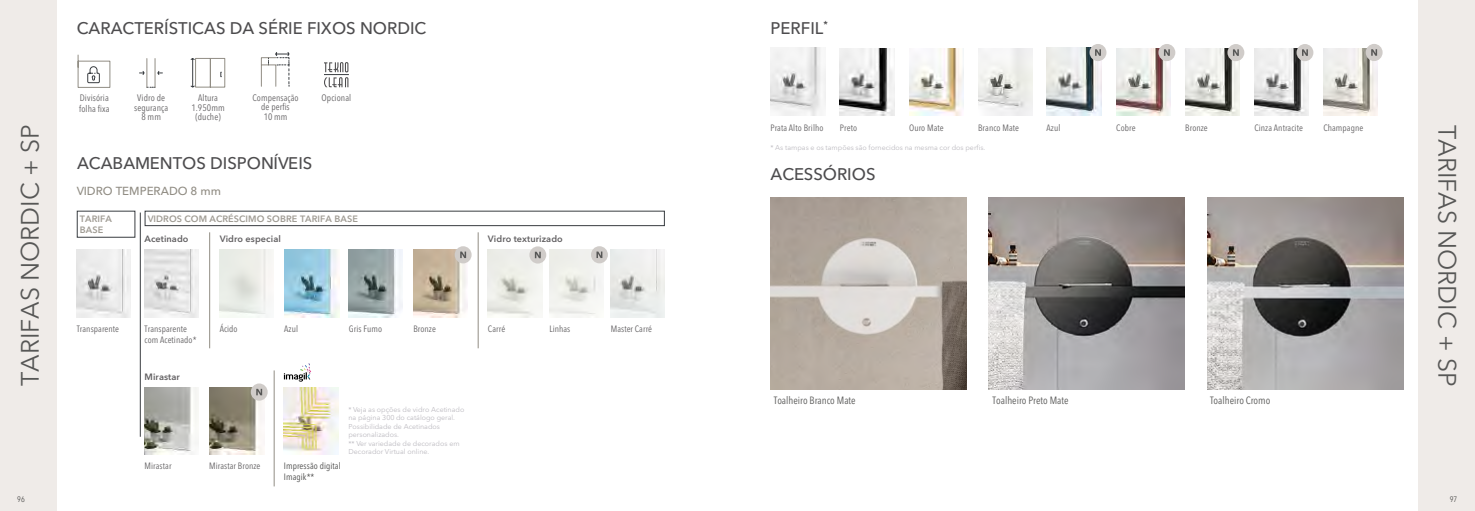
<style>
.page{position:relative;width:1475px;height:511px;background:#fff}
.page>*{position:absolute;margin:0;border:0;box-sizing:border-box;transform-origin:0 0}
.t1{font:25px "Avenir Next LT Pro";color:#575756}
.t2{font:500 16.7px "Avenir Next LT Pro";color:#4d4c4e}
.t3{font:500 11.6px "Avenir Next LT Pro";color:#918d84}
.t4{font:condensed 10.5px "Avenir Next";color:#575756}
.t5{font:condensed 9.3px/9.3px "Avenir Next";letter-spacing:.01em;color:#626062;text-align:center}
.t6{font:condensed 9.1px "Avenir Next";letter-spacing:.01em;color:#626062}
.t7{font:600 9.1px "Avenir Next LT Pro";letter-spacing:.01em;color:#626062}
.t8{font:600 9.1px/10.9px "Avenir Next LT Pro";letter-spacing:.01em;color:#a09c94}
.t9{font:condensed 9.1px/10.9px "Avenir Next";letter-spacing:.01em;color:#4a4a49}
.t10{font:8px "Avenir Next Condensed";color:#575756}
.t11{font:7.1px/8.5px "Avenir Next LT Pro";color:#bcbac0}
</style>
<div class="page">
<svg style="left:324px;top:62px;width:25px;height:25px"></svg>
<svg style="left:190px;top:58px;width:35px;height:30px"></svg>
<svg style="left:78px;top:54px;width:32px;height:34px"></svg>
<svg style="left:139px;top:58px;width:24px;height:30px"></svg>
<svg style="left:261px;top:52px;width:29px;height:35px"></svg>
<img style="left:77px;top:249px;width:54px;height:68px">
<img style="left:909px;top:48px;width:54px;height:68px">
<img style="left:978px;top:48px;width:54px;height:68px">
<img style="left:839px;top:48px;width:55px;height:68px">
<img style="left:770px;top:48px;width:55px;height:67px">
<hr style="left:140px;top:212px;width:1px;height:224px;background:#393d41">
<div style="left:144px;top:210px;width:520px;height:16px;border:1px solid #393d41"></div>
<img style="left:488px;top:249px;width:54px;height:68px">
<img style="left:144px;top:249px;width:55px;height:68px">
<img style="left:284px;top:249px;width:55px;height:68px">
<img style="left:349px;top:249px;width:54px;height:68px">
<img style="left:413px;top:249px;width:54px;height:68px">
<img style="left:549px;top:249px;width:54px;height:68px">
<hr style="left:209px;top:232px;width:1px;height:116px;background:#918d84">
<hr style="left:274px;top:370px;width:1px;height:116px;background:#918d84">
<img style="left:284px;top:387px;width:54px;height:67px">
<hr style="left:478px;top:232px;width:1px;height:116px;background:#918d84">
<img style="left:610px;top:249px;width:54px;height:68px">
<img style="left:144px;top:387px;width:55px;height:67px">
<img style="left:209px;top:387px;width:55px;height:67px">
<img style="left:1185px;top:48px;width:54px;height:68px">
<img style="left:1254px;top:48px;width:54px;height:68px">
<img style="left:1116px;top:48px;width:54px;height:68px">
<img style="left:1046px;top:48px;width:55px;height:67px">
<img style="left:1323px;top:48px;width:54px;height:68px">
<img style="left:770px;top:197px;width:196px;height:192px">
<img style="left:988px;top:197px;width:196px;height:192px">
<img style="left:1207px;top:197px;width:195px;height:192px">
<div style="left:1089px;top:44px;width:17px;height:17px;background:#d0ccc9;border-radius:50%"></div>
<svg style="left:1095px;top:49px;width:5px;height:7px"></svg>
<div style="left:1158px;top:44px;width:17px;height:17px;background:#d0ccc9;border-radius:50%"></div>
<svg style="left:1164px;top:49px;width:5px;height:7px"></svg>
<div style="left:1227px;top:44px;width:17px;height:17px;background:#d0ccc9;border-radius:50%"></div>
<svg style="left:1233px;top:49px;width:5px;height:7px"></svg>
<div style="left:1296px;top:44px;width:17px;height:17px;background:#d0ccc9;border-radius:50%"></div>
<svg style="left:1302px;top:49px;width:5px;height:7px"></svg>
<div style="left:1365px;top:44px;width:17px;height:17px;background:#d0ccc9;border-radius:50%"></div>
<svg style="left:1371px;top:49px;width:5px;height:7px"></svg>
<div style="left:454px;top:246px;width:17px;height:17px;background:#d0ccc9;border-radius:50%"></div>
<svg style="left:460px;top:251px;width:6px;height:7px"></svg>
<div style="left:529px;top:246px;width:17px;height:17px;background:#d0ccc9;border-radius:50%"></div>
<svg style="left:535px;top:251px;width:5px;height:7px"></svg>
<div style="left:591px;top:246px;width:17px;height:17px;background:#d0ccc9;border-radius:50%"></div>
<svg style="left:596px;top:251px;width:6px;height:7px"></svg>
<div style="left:251px;top:383px;width:16px;height:17px;background:#d0ccc9;border-radius:50%"></div>
<svg style="left:256px;top:388px;width:6px;height:7px"></svg>
<svg style="left:284px;top:363px;width:27px;height:18px"></svg>
<div style="left:1417px;top:0;width:57px;height:510px;background:#efebe8"></div>
<div style="left:0;top:0;width:57px;height:510px;background:#efebe8"></div>
<h2 class="t2" style="left:77px;top:14px;width:351px">CARACTERÍSTICAS DA SÉRIE FIXOS NORDIC</h2>
<h3 class="t5" style="left:134px;top:93px;width:36px">Vidro de segurança<br>8 mm</h3>
<h3 class="t5" style="left:252px;top:93px;width:48px">Compensação de perfis<br>10 mm</h3>
<h3 class="t5" style="left:80px;top:93px;width:30px">Divisória</h3>
<h3 class="t5" style="left:321px;top:93px;width:31px">Opcional</h3>
<h3 class="t5" style="left:79px;top:104px;width:32px">folha fixa</h3>
<h3 class="t5" style="left:191px;top:93px;width:35px">Altura<br>1.950mm (duche)</h3>
<h2 class="t2" style="left:770px;top:14px;width:59px">PERFIL<sup>*</sup></h2>
<p class="t6" style="left:1046px;top:122px;width:15px">Azul</p>
<p class="t6" style="left:1115px;top:122px;width:21px">Cobre</p>
<p class="t6" style="left:1184px;top:122px;width:24px">Bronze</p>
<p class="t6" style="left:1254px;top:122px;width:50px">Cinza Antracite</p>
<p class="t6" style="left:1323px;top:122px;width:41px">Champagne</p>
<p class="t6" style="left:770px;top:122px;width:55px">Prata Alto Brilho</p>
<p class="t6" style="left:839px;top:122px;width:19px">Preto</p>
<p class="t6" style="left:908px;top:122px;width:36px">Ouro Mate</p>
<p class="t6" style="left:977px;top:122px;width:42px">Branco Mate</p>
<h1 class="t1" style="left:9px;top:386px;width:263px;rotate:-90deg">TARIFAS NORDIC + SP</h1>
<h1 class="t1" style="left:1467px;top:125px;width:263px;rotate:90deg">TARIFAS NORDIC + SP</h1>
<p class="t11" style="left:770px;top:143px;width:216px">* As tampas e os tampões são fornecidos na mesma cor dos perfis.</p>
<h2 class="t2" style="left:77px;top:149px;width:237px">ACABAMENTOS DISPONÍVEIS</h2>
<h2 class="t2" style="left:770px;top:160px;width:106px">ACESSÓRIOS</h2>
<h3 class="t3" style="left:77px;top:181px;width:146px">VIDRO TEMPERADO 8 mm</h3>
<p class="t8" style="left:80px;top:213px;width:34px">TARIFA<br>BASE</p>
<p class="t8" style="left:148px;top:213px;width:212px">VIDROS COM ACRÉSCIMO SOBRE TARIFA BASE</p>
<p class="t7" style="left:144px;top:231px;width:45px">Acetinado</p>
<p class="t7" style="left:220px;top:231px;width:63px">Vidro especial</p>
<p class="t7" style="left:488px;top:231px;width:76px">Vidro texturizado</p>
<p class="t6" style="left:220px;top:322px;width:19px">Ácido</p>
<p class="t6" style="left:284px;top:322px;width:15px">Azul</p>
<p class="t6" style="left:349px;top:322px;width:35px">Gris Fumo</p>
<p class="t6" style="left:413px;top:322px;width:24px">Bronze</p>
<p class="t6" style="left:549px;top:323px;width:23px">Linhas</p>
<p class="t6" style="left:144px;top:322px;width:44px">Transparente</p>
<p class="t6" style="left:488px;top:323px;width:19px">Carré</p>
<p class="t6" style="left:144px;top:333px;width:53px">com Acetinado*</p>
<p class="t6" style="left:77px;top:322px;width:44px">Transparente</p>
<p class="t6" style="left:610px;top:323px;width:43px">Master Carré</p>
<p class="t7" style="left:144px;top:368px;width:37px">Mirastar</p>
<p class="t6" style="left:144px;top:460px;width:28px">Mirastar</p>
<p class="t6" style="left:209px;top:460px;width:53px">Mirastar Bronze</p>
<p class="t9" style="left:284px;top:460px;width:58px">Impressão digital<br>Imagik**</p>
<p class="t11" style="left:348px;top:404px;width:117px">* Veja as opções de vidro Acetinado na página 300 do catálogo geral.<br>Possibilidade de Acetinados personalizados.<br>** Ver variedade de decorados em<br>Decorador Virtual online.</p>
<h3 class="t4" style="left:773px;top:394px;width:83px">Toalheiro Branco Mate</h3>
<h3 class="t4" style="left:992px;top:394px;width:77px">Toalheiro Preto Mate</h3>
<h3 class="t4" style="left:1209px;top:394px;width:62px">Toalheiro Cromo</h3>
<p class="t10" style="left:17px;top:493px;width:9px">96</p>
<p class="t10" style="left:1449px;top:493px;width:9px">97</p>
</div>
